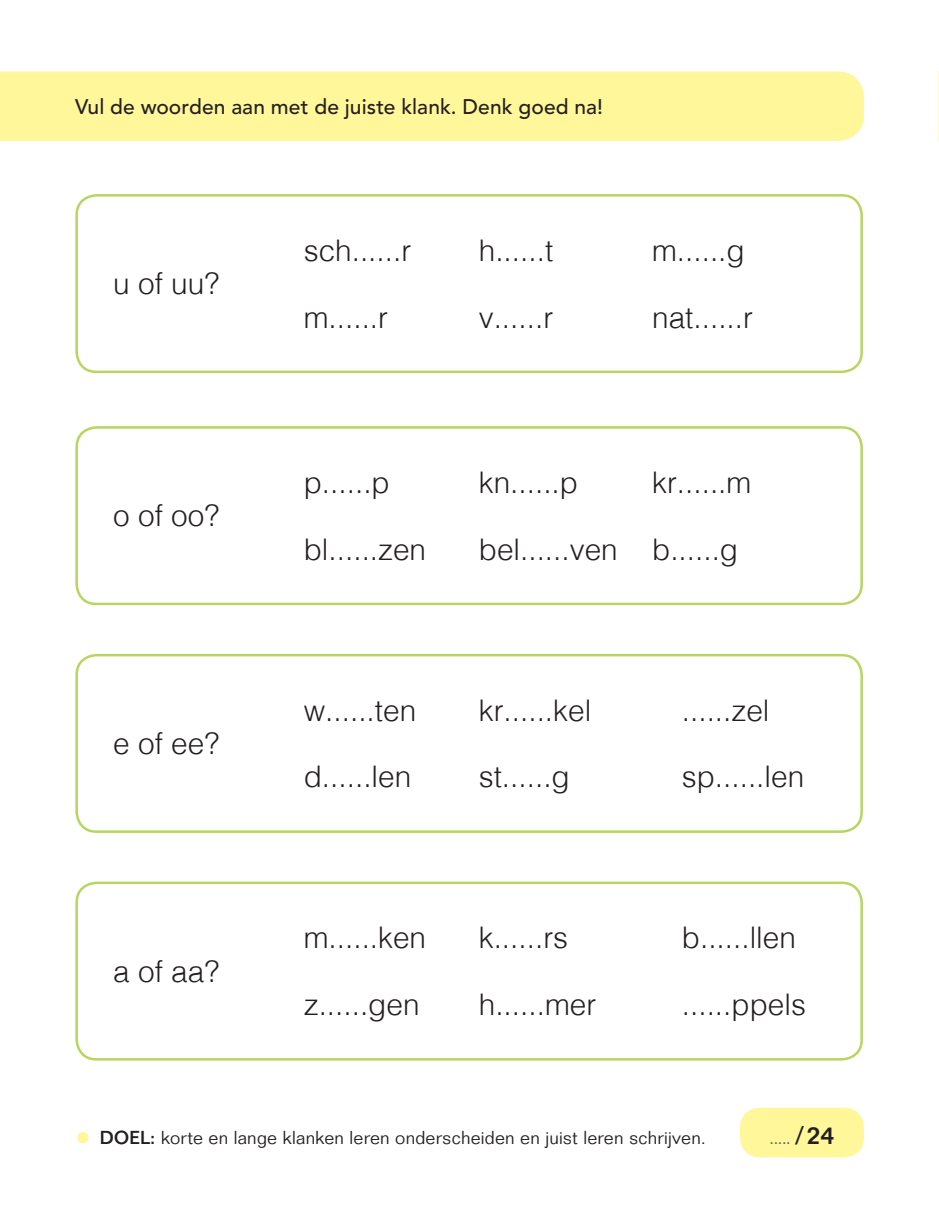
<style>
.page{position:relative;width:939px;height:1221px;background:#fff}
.page>*{position:absolute;margin:0;border:0;box-sizing:border-box;transform-origin:0 0}
.t1{font:300 31.5px "Folio";color:#fff79a}
.t2{font:300 29.75px "Helvetica";color:#231f20}
.t3{font:500 21px "Avenir LT Std";letter-spacing:.005em;color:#231f20}
.t4{font:300 18.38px "Folio";letter-spacing:.015em;color:#231f20}
.t5{font:500 14px "Folio";color:#636366}
.s1{font-weight:500}
.s2{font-size:24.5px;color:#231f20}
</style>
<div class="page">
<svg style="left:938px;top:71px;width:1px;height:70px"></svg>
<div style="left:0;top:71px;width:864px;height:70px;background:#fff79a"></div>
<div style="left:740px;top:1107px;width:124px;height:49px;background:#fff79a;border-radius:20px"></div>
<div style="left:75px;top:194px;width:788px;height:179px;border:2px solid #b6d65f;border-radius:20px"></div>
<div style="left:75px;top:426px;width:788px;height:179px;border:2px solid #b6d65f;border-radius:20px"></div>
<div style="left:75px;top:653px;width:788px;height:179px;border:2px solid #b6d65f;border-radius:20px"></div>
<div style="left:75px;top:881px;width:788px;height:179px;border:2px solid #b6d65f;border-radius:20px"></div>
<p class="t3" style="left:75px;top:95px;width:529px">Vul de woorden aan met de juiste klank. Denk goed na!</p>
<p class="t2" style="left:113px;top:258px;width:107px">u of uu?</p>
<p class="t2" style="left:304px;top:225px;width:109px">sch......r</p>
<p class="t2" style="left:479px;top:225px;width:76px">h......t</p>
<p class="t2" style="left:652px;top:225px;width:94px">m......g</p>
<p class="t2" style="left:304px;top:291px;width:86px">m......r</p>
<p class="t2" style="left:479px;top:291px;width:76px">v......r</p>
<p class="t2" style="left:652px;top:291px;width:102px">nat......r</p>
<p class="t2" style="left:113px;top:490px;width:107px">o of oo?</p>
<p class="t2" style="left:113px;top:718px;width:107px">e of ee?</p>
<p class="t2" style="left:304px;top:457px;width:87px">p......p</p>
<p class="t2" style="left:479px;top:457px;width:101px">kn......p</p>
<p class="t2" style="left:652px;top:457px;width:101px">kr......m</p>
<p class="t2" style="left:304px;top:523px;width:124px">bl......zen</p>
<p class="t2" style="left:479px;top:523px;width:261px">bel......ven b......g</p>
<p class="t2" style="left:304px;top:684px;width:114px">w......ten</p>
<p class="t2" style="left:479px;top:684px;width:114px">kr......kel</p>
<p class="t2" style="left:682px;top:684px;width:89px">......zel</p>
<p class="t2" style="left:304px;top:751px;width:109px">d......len</p>
<p class="t2" style="left:479px;top:751px;width:92px">st......g</p>
<p class="t2" style="left:682px;top:751px;width:124px">sp......len</p>
<p class="t2" style="left:113px;top:945px;width:107px">a of aa?</p>
<p class="t2" style="left:304px;top:912px;width:124px">m......ken</p>
<p class="t2" style="left:479px;top:912px;width:91px">k......rs</p>
<p class="t2" style="left:682px;top:912px;width:116px">b......llen</p>
<p class="t2" style="left:304px;top:978px;width:117px">z......gen</p>
<p class="t2" style="left:479px;top:978px;width:119px">h......mer</p>
<p class="t2" style="left:682px;top:978px;width:125px">......ppels</p>
<p class="t1" style="left:75px;top:1118px;width:17px">•</p>
<p class="t4" style="left:100px;top:1126px;width:607px"><span class="s1">DOEL:</span> korte en lange klanken leren onderscheiden en juist leren schrijven.</p>
<p class="t5" style="left:770px;top:1130px;width:66px">..... <span class="s2">/24</span></p>
</div>
